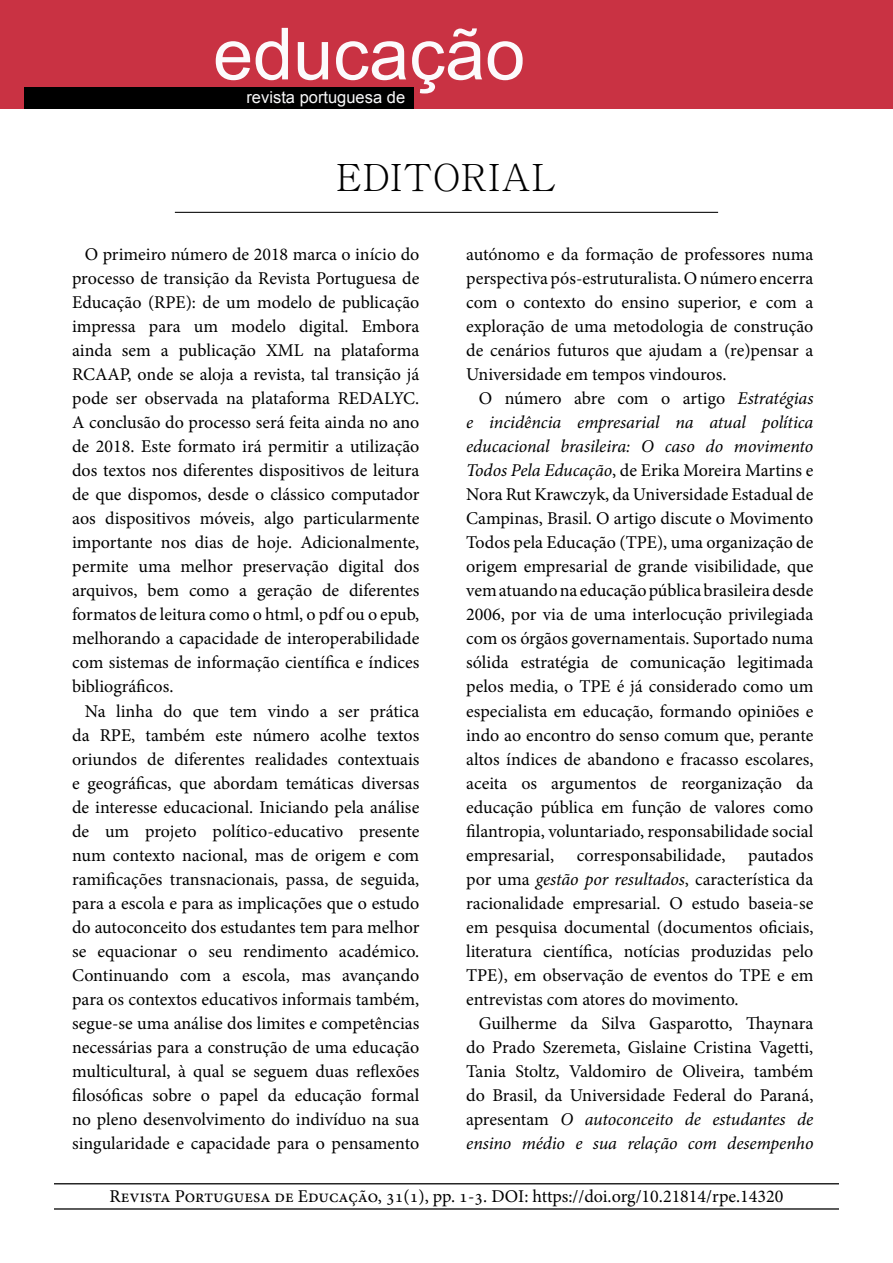
<style>
.page{position:relative;width:893px;height:1263px;background:#fff}
.page>*{position:absolute;margin:0;border:0;box-sizing:border-box;transform-origin:0 0}
.t1{font:72px "Arial";color:#fcfafc}
.t2{font:37.5px "Chrysanthi Unicode";color:#000}
.t3{font:18px/24px "Minion Pro";letter-spacing:-.005em;color:#000;text-align:justify}
.t4{font:16.5px "Arial";color:#f9f9fa}
.s1{font-style:italic}
</style>
<div class="page">
<hr style="left:54px;top:1183px;width:785px;height:1px;background:#000">
<hr style="left:54px;top:1208px;width:785px;height:1px;background:#000">
<div style="left:0;top:0;width:893px;height:109px;background:#c93243"></div>
<div style="left:25px;top:88px;width:389px;height:21px;background:#000"></div>
<hr style="left:175px;top:212px;width:543px;height:1px;background:#000">
<p class="t1" style="left:213px;top:7px;width:314px">educação</p>
<p class="t4" style="left:246px;top:86px;width:160px">revista portuguesa de</p>
<p class="t2" style="left:336px;top:154px;width:223px">EDITORIAL</p>
<p class="t3" style="left:72px;top:243px;width:349px;text-indent:13px">O primeiro número de 2018 marca o início do processo de transição da Revista Portuguesa de Educação (RPE): de um modelo de publicação impressa para um modelo digital. Embora ainda sem a publicação XML na plataforma RCAAP, onde se aloja a revista, tal transição já pode ser observada na plataforma REDALYC.<br>A conclusão do processo será feita ainda no ano de 2018. Este formato irá permitir a utilização dos textos nos diferentes dispositivos de leitura de que dispomos, desde o clássico computador aos dispositivos móveis, algo particularmente importante nos dias de hoje. Adicionalmente, permite uma melhor preservação digital dos arquivos, bem como a geração de diferentes formatos de leitura como o html, o pdf ou o epub, melhorando a capacidade de interoperabilidade com sistemas de informação científica e índices bibliográficos.</p>
<p class="t3" style="left:72px;top:699px;width:349px;text-indent:13px">Na linha do que tem vindo a ser prática da RPE, também este número acolhe textos oriundos de diferentes realidades contextuais e geográficas, que abordam temáticas diversas de interesse educacional. Iniciando pela análise de um projeto político-educativo presente num contexto nacional, mas de origem e com ramificações transnacionais, passa, de seguida, para a escola e para as implicações que o estudo do autoconceito dos estudantes tem para melhor se equacionar o seu rendimento académico.<br>Continuando com a escola, mas avançando para os contextos educativos informais também, segue-se uma análise dos limites e competências necessárias para a construção de uma educação multicultural, à qual se seguem duas reflexões filosóficas sobre o papel da educação formal no pleno desenvolvimento do indivíduo na sua singularidade e capacidade para o pensamento</p>
<p class="t3" style="left:466px;top:243px;width:349px">autónomo e da formação de professores numa perspectiva pós-estruturalista. O número encerra com o contexto do ensino superior, e com a exploração de uma metodologia de construção de cenários futuros que ajudam a (re)pensar a Universidade em tempos vindouros.</p>
<p class="t3" style="left:466px;top:387px;width:349px;text-indent:13px">O número abre com o artigo <span class="s1">Estratégias e incidência empresarial na atual política educacional brasileira: O caso do movimento Todos Pela Educação</span>, de Erika Moreira Martins e Nora Rut Krawczyk, da Universidade Estadual de Campinas, Brasil. O artigo discute o Movimento Todos pela Educação (TPE), uma organização de origem empresarial de grande visibilidade, que vem atuando na educação pública brasileira desde 2006, por via de uma interlocução privilegiada com os órgãos governamentais. Suportado numa sólida estratégia de comunicação legitimada pelos media, o TPE é já considerado como um especialista em educação, formando opiniões e indo ao encontro do senso comum que, perante altos índices de abandono e fracasso escolares, aceita os argumentos de reorganização da educação pública em função de valores como filantropia, voluntariado, responsabilidade social empresarial,</p>
<p class="t3" style="left:466px;top:843px;width:349px;text-indent:282px">pautados por uma <span class="s1">gestão por resultados</span>, característica da racionalidade empresarial. O estudo baseia-se em pesquisa documental (documentos oficiais, literatura científica, notícias produzidas pelo TPE), em observação de eventos do TPE e em entrevistas com atores do movimento.</p>
<p class="t3" style="left:466px;top:1011px;width:349px;text-indent:13px">Guilherme da Silva Gasparotto, Thaynara do Prado Szeremeta, Gislaine Cristina Vagetti, Tania Stoltz, Valdomiro de Oliveira, também do Brasil, da Universidade Federal do Paraná, apresentam <span class="s1">O autoconceito de estudantes de ensino médio e sua relação com desempenho</span></p>
<p class="t3" style="left:109px;top:1184px;width:675px">Revista Portuguesa de Educação, 31(1), pp. 1-3. DOI: https://doi.org/10.21814/rpe.14320</p>
<p class="t3" style="left:577px;top:843px;width:150px">corresponsabilidade,</p>
</div>
